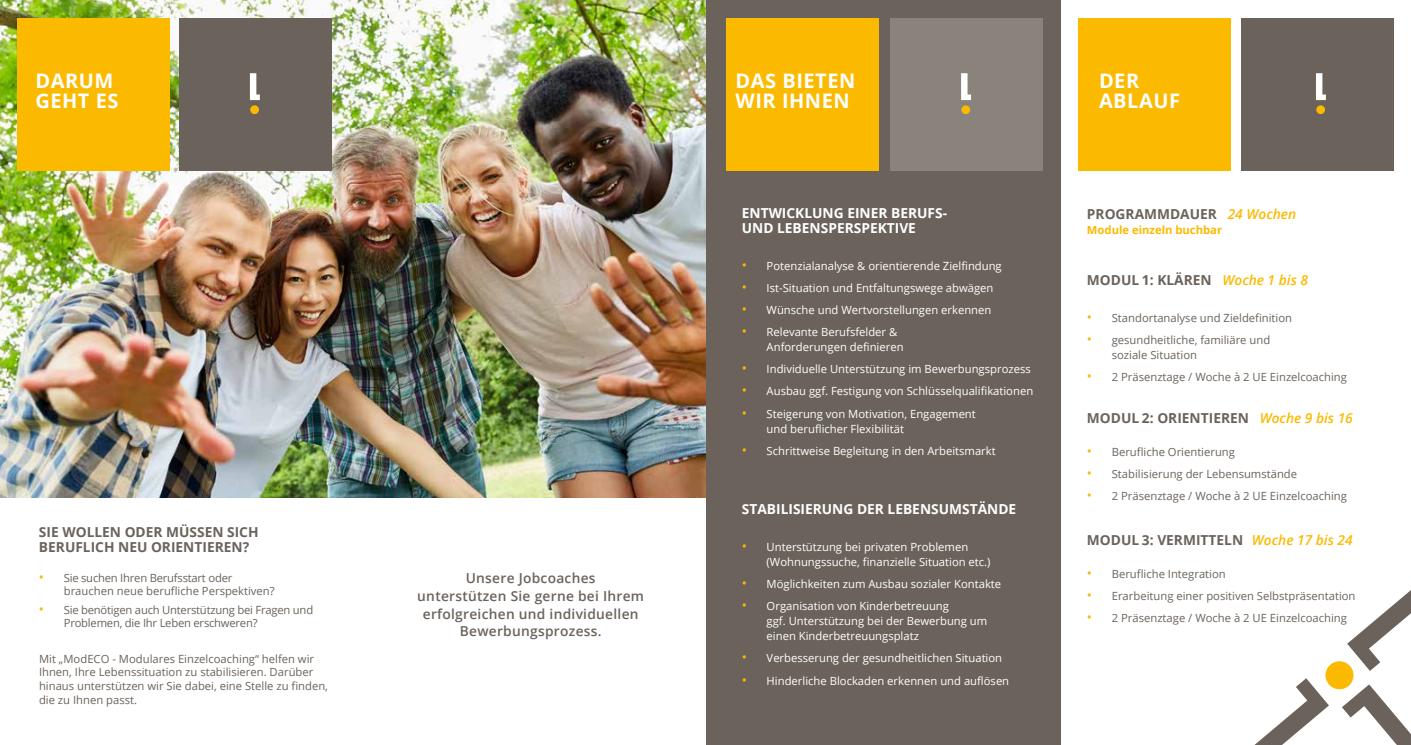
<style>
.page{position:relative;width:1411px;height:745px;background:#fff}
.page>*{position:absolute;margin:0;border:0;box-sizing:border-box;transform-origin:0 0}
.t1{font:700 20px/20px "Open Sans";letter-spacing:.025em;color:#fff}
.t2{font:700 13.75px/15px "Open Sans";color:#6b635b}
.t3{font:600 13.75px/17.5px "Open Sans";letter-spacing:.02em;color:#6b635b;text-align:center}
.t4{font:700 13.75px/15px "Open Sans";color:#fff}
.t5{font:11.25px/15px "Open Sans";color:#fff}
.t6{font:11.25px/13.8px "Open Sans";color:#6b635b}
.t7{font:11.25px/12.5px "Open Sans";letter-spacing:-.02em;color:#6b635b}
.t8{font:700 11.25px "Open Sans";color:#fbba00}
.s1{font-size:13.75px;color:#fbba00}
.s2{font-weight:600;font-style:italic;color:#fbba00}
</style>
<div class="page">
<img style="left:0;top:0;width:705px;height:497px">
<div style="left:705px;top:0;width:355px;height:744px;background:#6b635b"></div>
<div style="left:18px;top:18px;width:152px;height:152px;background:#fbba00"></div>
<div style="left:726px;top:18px;width:153px;height:152px;background:#fbba00"></div>
<div style="left:889px;top:18px;width:153px;height:152px;background:#8a837c"></div>
<div style="left:179px;top:18px;width:152px;height:152px;background:#6b635b"></div>
<div style="left:1078px;top:18px;width:152px;height:152px;background:#fbba00"></div>
<div style="left:1240px;top:18px;width:153px;height:152px;background:#6b635b"></div>
<svg style="left:961px;top:73px;width:10px;height:27px"></svg>
<div style="left:961px;top:105px;width:9px;height:9px;background:#fbba00;border-radius:50%"></div>
<svg style="left:250px;top:73px;width:10px;height:27px"></svg>
<div style="left:250px;top:105px;width:9px;height:9px;background:#fbba00;border-radius:50%"></div>
<svg style="left:1316px;top:73px;width:9px;height:27px"></svg>
<div style="left:1316px;top:105px;width:8px;height:9px;background:#fbba00;border-radius:50%"></div>
<svg style="left:1256px;top:591px;width:154px;height:153px"></svg>
<h1 class="t1" style="left:35px;top:70px;width:84px">DARUM<br>GEHT ES</h1>
<p class="t2" style="left:39px;top:524px;width:221px">SIE WOLLEN ODER MÜSSEN SICH<br>BERUFLICH NEU ORIENTIEREN?</p>
<p class="t6" style="left:64px;top:571px;width:212px;line-height:12.5px;text-indent:-25px"><span class="s1">•</span> Sie suchen Ihren Berufsstart oder brauchen neue berufliche Perspektiven?</p>
<p class="t7" style="left:64px;top:603px;width:251px;text-indent:-25px"><span class="s1">•</span> Sie benötigen auch Unterstützung bei Fragen und<br>Problemen, die Ihr Leben erschweren?</p>
<p class="t6" style="left:39px;top:651px;width:290px">Mit „ModECO - Modulares Einzelcoaching“ helfen wir Ihnen, Ihre Lebenssituation zu stabilisieren. Darüber hinaus unterstützen wir Sie dabei, eine Stelle zu finden, die zu Ihnen passt.</p>
<p class="t3" style="left:417px;top:569px;width:228px">Unsere Jobcoaches<br>unterstützen Sie gerne bei Ihrem erfolgreichen und individuellen<br>Bewerbungsprozess.</p>
<h1 class="t1" style="left:735px;top:70px;width:121px">DAS BIETEN<br>WIR IHNEN</h1>
<h1 class="t1" style="left:1098px;top:70px;width:82px">DER<br>ABLAUF</h1>
<p class="t4" style="left:741px;top:205px;width:207px">ENTWICKLUNG EINER BERUFS-<br>UND LEBENSPERSPEKTIVE</p>
<p class="t5" style="left:741px;top:258px;width:261px"><span class="s1">•</span> Potenzialanalyse &amp; orientierende Zielfindung</p>
<p class="t5" style="left:741px;top:280px;width:253px"><span class="s1">•</span> Ist-Situation und Entfaltungswege abwägen</p>
<p class="t5" style="left:741px;top:302px;width:251px"><span class="s1">•</span> Wünsche und Wertvorstellungen erkennen</p>
<p class="t5" style="left:766px;top:324px;width:138px;text-indent:-25px"><span class="s1">•</span> Relevante Berufsfelder &amp;<br>Anforderungen definieren</p>
<p class="t5" style="left:741px;top:361px;width:290px"><span class="s1">•</span> Individuelle Unterstützung im Bewerbungsprozess</p>
<p class="t5" style="left:741px;top:383px;width:293px"><span class="s1">•</span> Ausbau ggf. Festigung von Schlüsselqualifikationen</p>
<p class="t5" style="left:766px;top:405px;width:211px;text-indent:-25px"><span class="s1">•</span> Steigerung von Motivation, Engagement und beruflicher Flexibilität</p>
<p class="t5" style="left:741px;top:442px;width:255px"><span class="s1">•</span> Schrittweise Begleitung in den Arbeitsmarkt</p>
<p class="t4" style="left:741px;top:500px;width:276px">STABILISIERUNG DER LEBENSUMSTÄNDE</p>
<p class="t5" style="left:766px;top:539px;width:225px;text-indent:-25px"><span class="s1">•</span> Unterstützung bei privaten Problemen (Wohnungssuche, finanzielle Situation etc.)</p>
<p class="t5" style="left:741px;top:576px;width:261px"><span class="s1">•</span> Möglichkeiten zum Ausbau sozialer Kontakte</p>
<p class="t5" style="left:766px;top:598px;width:222px;text-indent:-25px"><span class="s1">•</span> Organisation von Kinderbetreuung<br>ggf. Unterstützung bei der Bewerbung um einen Kinderbetreuungsplatz</p>
<p class="t5" style="left:741px;top:650px;width:262px"><span class="s1">•</span> Verbesserung der gesundheitlichen Situation</p>
<p class="t5" style="left:741px;top:672px;width:269px"><span class="s1">•</span> Hinderliche Blockaden erkennen und auflösen</p>
<p class="t2" style="left:1086px;top:206px;width:211px">PROGRAMMDAUER <span class="s2">24 Wochen</span></p>
<p class="t8" style="left:1086px;top:222px;width:137px">Module einzeln buchbar</p>
<p class="t2" style="left:1086px;top:272px;width:222px">MODUL 1: KLÄREN <span class="s2">Woche 1 bis 8</span></p>
<p class="t6" style="left:1086px;top:310px;width:207px"><span class="s1">•</span> Standortanalyse und Zieldefinition</p>
<p class="t6" style="left:1111px;top:332px;width:160px;line-height:15px;text-indent:-25px"><span class="s1">•</span> gesundheitliche, familiäre und soziale Situation</p>
<p class="t6" style="left:1086px;top:370px;width:261px"><span class="s1">•</span> 2 Präsenztage / Woche à 2 UE Einzelcoaching</p>
<p class="t2" style="left:1086px;top:410px;width:267px">MODUL 2: ORIENTIEREN <span class="s2">Woche 9 bis 16</span></p>
<p class="t6" style="left:1086px;top:444px;width:150px"><span class="s1">•</span> Berufliche Orientierung</p>
<p class="t6" style="left:1086px;top:466px;width:212px"><span class="s1">•</span> Stabilisierung der Lebensumstände</p>
<p class="t6" style="left:1086px;top:488px;width:261px"><span class="s1">•</span> 2 Präsenztage / Woche à 2 UE Einzelcoaching</p>
<p class="t2" style="left:1086px;top:532px;width:267px">MODUL 3: VERMITTELN <span class="s2">Woche 17 bis 24</span></p>
<p class="t6" style="left:1086px;top:566px;width:140px"><span class="s1">•</span> Berufliche Integration</p>
<p class="t6" style="left:1086px;top:588px;width:270px"><span class="s1">•</span> Erarbeitung einer positiven Selbstpräsentation</p>
<p class="t6" style="left:1086px;top:610px;width:261px"><span class="s1">•</span> 2 Präsenztage / Woche à 2 UE Einzelcoaching</p>
</div>
